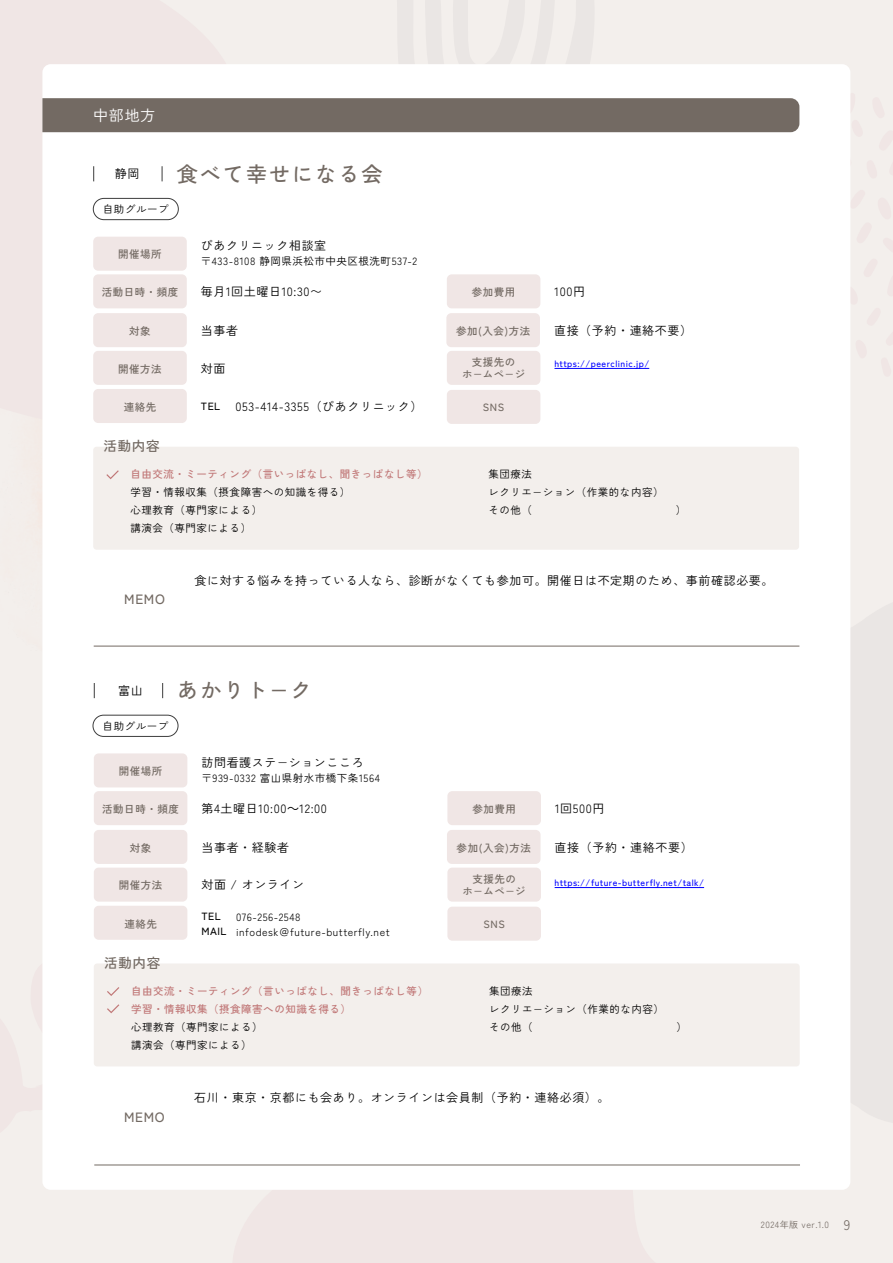
<style>
.page{position:relative;width:893px;height:1263px;background:#f3efec}
.page>*{position:absolute;margin:0;border:0;box-sizing:border-box;transform-origin:0 0}
.t1{font:500 21px "Zen Kaku Gothic New";letter-spacing:.1em;color:#736a63}
.t2{font:15px "Zen Kaku Gothic New";color:#fff}
.t3{font:500 13.5px "Zen Kaku Gothic New";letter-spacing:.05em;color:#736a63}
.t4{font:12px "Zen Kaku Gothic New";letter-spacing:.05em;color:#000}
.t5{font:10.5px/18px "Zen Kaku Gothic New";letter-spacing:.05em;color:#000}
.t6{font:500 10.5px/12px "Zen Kaku Gothic New";letter-spacing:.05em;color:#736a63;text-align:center}
.t7{font:500 10.5px/18px "Zen Kaku Gothic New";letter-spacing:.05em;color:#c17878}
.t8{font:500 10.5px/15px "Zen Kaku Gothic New";letter-spacing:.05em;color:#000}
.t9{font:500 9px "Zen Kaku Gothic New";letter-spacing:.05em;color:#00f}
.t10{font:9px "Zen Kaku Gothic New";letter-spacing:.05em;color:#736a63}
.s1{font-family:"Koz Go Pr 6 N"}
.s2{font-size:13.8px}
</style>
<div class="page">
<div style="left:42px;top:64px;width:808px;height:1126px;background:#fff;border-radius:8px"></div>
<hr style="left:94px;top:1164px;width:706px;height:1px;background:#736a63">
<div style="left:94px;top:963px;width:706px;height:103px;background:#f3efec;border-radius:3px"></div>
<svg style="left:42px;top:937px;width:78px;height:173px"></svg>
<div style="left:447px;top:907px;width:94px;height:34px;background:#f0e6e5;border-radius:5px"></div>
<div style="left:94px;top:906px;width:93px;height:34px;background:#f0e6e5;border-radius:5px"></div>
<div style="left:447px;top:868px;width:94px;height:34px;background:#f0e6e5;border-radius:5px"></div>
<hr style="left:555px;top:887px;width:149px;height:1px;background:#00f">
<div style="left:94px;top:868px;width:93px;height:34px;background:#f0e6e5;border-radius:5px"></div>
<div style="left:447px;top:830px;width:93px;height:34px;background:#f0e6e5;border-radius:5px"></div>
<div style="left:94px;top:830px;width:93px;height:34px;background:#f0e6e5;border-radius:5px"></div>
<div style="left:447px;top:791px;width:94px;height:34px;background:#f0e6e5;border-radius:5px"></div>
<div style="left:94px;top:791px;width:93px;height:34px;background:#f0e6e5;border-radius:5px"></div>
<div style="left:94px;top:753px;width:93px;height:34px;background:#f0e6e5;border-radius:5px"></div>
<div style="left:93px;top:715px;width:85px;height:22px;border:1px solid #3d3d3d;border-radius:11px"></div>
<svg style="left:162px;top:683px;width:1px;height:15px"></svg>
<svg style="left:94px;top:683px;width:1px;height:15px"></svg>
<hr style="left:94px;top:646px;width:705px;height:1px;background:#736a63">
<div style="left:93px;top:447px;width:706px;height:103px;background:#f3efec;border-radius:3px"></div>
<svg style="left:106px;top:470px;width:13px;height:9px"></svg>
<div style="left:447px;top:390px;width:93px;height:34px;background:#f0e6e5;border-radius:5px"></div>
<div style="left:93px;top:389px;width:94px;height:34px;background:#f0e6e5;border-radius:5px"></div>
<div style="left:447px;top:351px;width:93px;height:34px;background:#f0e6e5;border-radius:5px"></div>
<div style="left:93px;top:351px;width:94px;height:34px;background:#f0e6e5;border-radius:5px"></div>
<svg style="left:42px;top:64px;width:803px;height:313px"></svg>
<p class="t2" style="left:93px;top:107px;width:64px">中部地方</p>
<p class="t4" style="left:115px;top:167px;width:26px">静岡</p>
<h1 class="t1" style="left:177px;top:161px;width:207px">食べて幸せになる会</h1>
<p class="t5" style="left:103px;top:200px;width:67px">自助グループ</p>
<p class="t6" style="left:118px;top:248px;width:45px">開催場所</p>
<p class="t4" style="left:201px;top:238px;width:127px">ぴあクリニック相談室</p>
<p class="t5" style="left:201px;top:252px;width:218px">〒433-8108 静岡県浜松市中央区根洗町537-2</p>
<p class="t6" style="left:102px;top:286px;width:78px">活動日時・頻度</p>
<p class="t4" style="left:201px;top:285px;width:123px">毎月1回土曜日10:30〜</p>
<p class="t6" style="left:472px;top:286px;width:45px">参加費用</p>
<p class="t4" style="left:554px;top:285px;width:32px">100円</p>
<p class="t6" style="left:129px;top:325px;width:23px">対象</p>
<p class="t4" style="left:201px;top:324px;width:39px">当事者</p>
<p class="t6" style="left:456px;top:325px;width:76px">参加(入会)方法</p>
<p class="t4" style="left:554px;top:323px;width:139px">直接（予約・連絡不要）</p>
<p class="t6" style="left:118px;top:363px;width:45px">開催方法</p>
<p class="t4" style="left:201px;top:361px;width:26px">対面</p>
<p class="t6" style="left:462px;top:356px;width:65px">支援先のホ−ムペ−ジ</p>
<p class="t9" style="left:554px;top:358px;width:96px">https://peerclinic.jp/</p>
<p class="t6" style="left:124px;top:401px;width:34px">連絡先</p>
<p class="t8" style="left:201px;top:399px;width:21px">TEL</p>
<p class="t4" style="left:236px;top:399px;width:188px">053-414-3355（ぴあクリニック）</p>
<p class="t6" style="left:483px;top:401px;width:23px">SNS</p>
<p class="t3" style="left:104px;top:438px;width:58px">活動内容</p>
<p class="t7" style="left:130px;top:465px;width:299px">自由交流・ミーティング（言いっぱなし、聞きっぱなし等）</p>
<p class="t5" style="left:130px;top:483px;width:221px">学習・情報収集（摂食障害への知識を得る）心理教育（専門家による）<br>講演会（専門家による）</p>
<p class="t5" style="left:488px;top:465px;width:177px">集団療法<br>レクリエ−ション（作業的な内容）</p>
<p class="t3" style="left:124px;top:591px;width:42px">MEMO</p>
<p class="t4" style="left:194px;top:573px;width:580px">食に対する悩みを持っている人なら、診断がなくても参加可。開催日は不定期のため、事前確認必要。</p>
<p class="t4" style="left:118px;top:683px;width:26px">富山</p>
<h1 class="t1" style="left:177px;top:678px;width:136px">あかりト−ク</h1>
<p class="t5" style="left:103px;top:717px;width:67px">自助グループ</p>
<p class="t6" style="left:119px;top:765px;width:45px">開催場所</p>
<p class="t4" style="left:201px;top:755px;width:164px">訪問看護ステ−ションこころ</p>
<p class="t5" style="left:201px;top:769px;width:180px">〒939-0332 富山県射水市橋下条1564</p>
<p class="t6" style="left:102px;top:803px;width:78px">活動日時・頻度</p>
<p class="t4" style="left:201px;top:801px;width:127px">第4土曜日10:00<span class="s1">～</span>12:00</p>
<p class="t6" style="left:472px;top:803px;width:45px">参加費用</p>
<p class="t4" style="left:555px;top:801px;width:51px">1回500円</p>
<p class="t6" style="left:130px;top:842px;width:23px">対象</p>
<p class="t4" style="left:201px;top:840px;width:89px">当事者・経験者</p>
<p class="t6" style="left:457px;top:842px;width:76px">参加(入会)方法</p>
<p class="t4" style="left:555px;top:840px;width:139px">直接（予約・連絡不要）</p>
<p class="t6" style="left:463px;top:873px;width:65px">支援先のホ−ムペ−ジ</p>
<p class="t6" style="left:119px;top:879px;width:45px">開催方法</p>
<p class="t4" style="left:201px;top:878px;width:104px">対面 / オンライン</p>
<p class="t9" style="left:555px;top:877px;width:151px">https://future-butterfly.net/talk/</p>
<p class="t6" style="left:124px;top:917px;width:34px">連絡先</p>
<p class="t8" style="left:201px;top:908px;width:27px">TEL<br>MAIL</p>
<p class="t3" style="left:104px;top:955px;width:58px">活動内容</p>
<p class="t5" style="left:236px;top:909px;width:155px;line-height:15px">076-256-2548<br>infodesk＠future-butterfly.net</p>
<p class="t7" style="left:131px;top:981px;width:299px">自由交流・ミーティング（言いっぱなし、聞きっぱなし等）学習・情報収集（摂食障害への知識を得る）</p>
<p class="t5" style="left:131px;top:1018px;width:133px">心理教育（専門家による）講演会（専門家による）</p>
<p class="t6" style="left:484px;top:917px;width:23px">SNS</p>
<p class="t5" style="left:489px;top:982px;width:177px">集団療法<br>レクリエ−ション（作業的な内容）</p>
<p class="t3" style="left:124px;top:1109px;width:42px">MEMO</p>
<p class="t4" style="left:194px;top:1090px;width:417px">石川・東京・京都にも会あり。オンラインは会員制（予約・連絡必須）。</p>
<p class="t10" style="left:761px;top:1219px;width:91px">2024年版 ver.1.0 <span class="s2">9</span></p>
</div>
